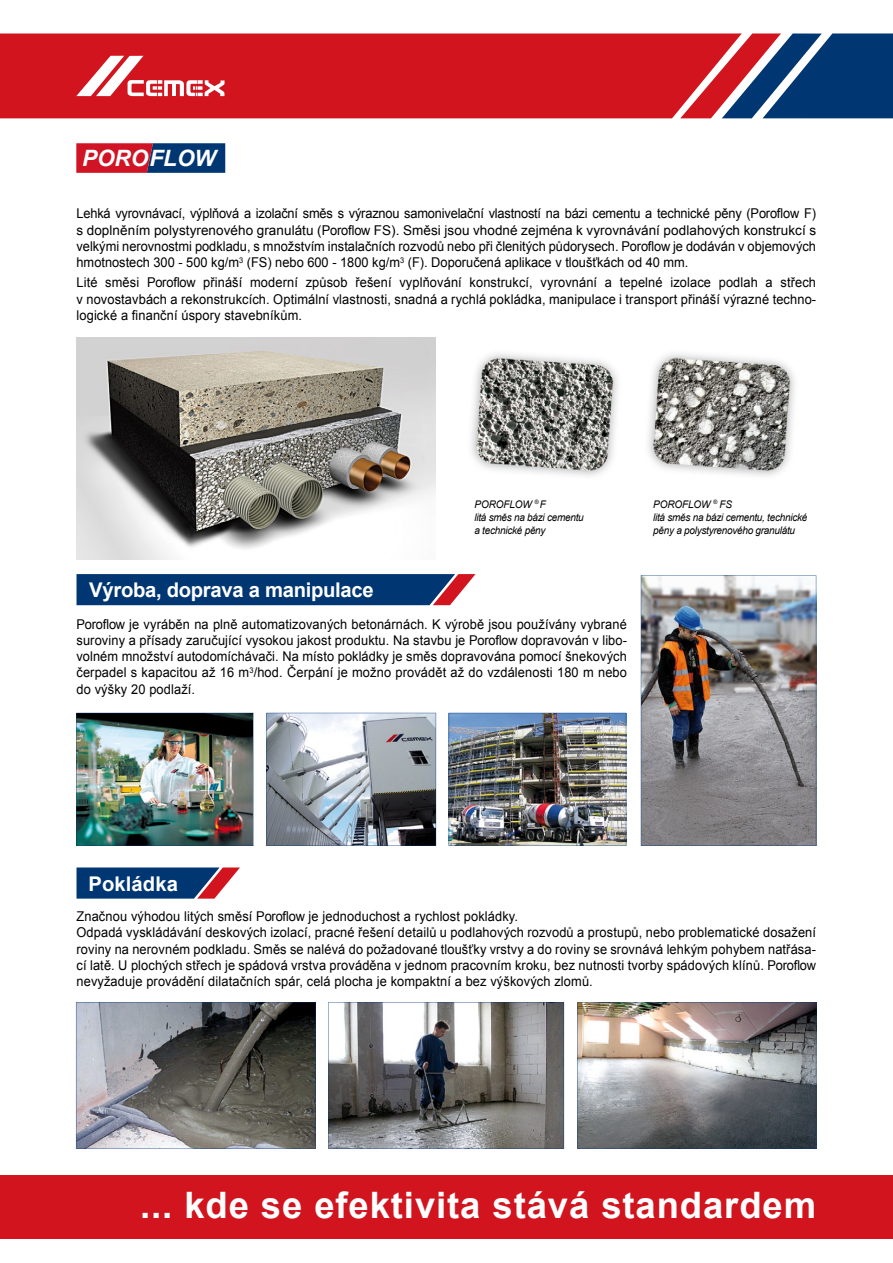
<style>
.page{position:relative;width:893px;height:1263px;background:#fff}
.page>*{position:absolute;margin:0;border:0;box-sizing:border-box;transform-origin:0 0}
.t1{font:700 36.45px "Arial";letter-spacing:.025em;color:#fff}
.t2{font:italic 700 22.5px "Arial";color:#fff}
.t3{font:700 20.25px "Arial";letter-spacing:-.015em;color:#fff}
.t4{font:700 20.25px "Arial";letter-spacing:.005em;color:#fff}
.t5{font:13.5px/16.2px "Arial";letter-spacing:.01em;color:#000;text-align:justify;scale:.95 1}
.t6{font:italic 10.5px/12.6px "Arial";letter-spacing:-.025em;color:#000;scale:.95 1}
</style>
<div class="page">
<svg style="left:742px;top:33px;width:151px;height:85px;background:#2e4e7e"></svg>
<div style="left:0;top:33px;width:742px;height:85px;background:#d1141e"></div>
<div style="left:0;top:1175px;width:893px;height:63px;background:#d1141e"></div>
<svg style="left:76px;top:56px;width:149px;height:40px"></svg>
<svg style="left:77px;top:574px;width:398px;height:31px;background:#133d74"></svg>
<svg style="left:77px;top:867px;width:163px;height:32px;background:#344b7a"></svg>
<img style="left:77px;top:337px;width:358px;height:222px">
<svg style="left:266px;top:713px;width:170px;height:133px;background:#9299a2"></svg>
<svg style="left:328px;top:1002px;width:236px;height:146px;background:#848484"></svg>
<svg style="left:76px;top:1002px;width:240px;height:146px;background:#737475"></svg>
<img style="left:577px;top:1002px;width:239px;height:146px">
<img style="left:76px;top:713px;width:178px;height:133px">
<img style="left:449px;top:713px;width:177px;height:133px">
<img style="left:641px;top:575px;width:175px;height:271px">
<img style="left:471px;top:353px;width:147px;height:123px">
<img style="left:647px;top:353px;width:148px;height:123px">
<svg style="left:76px;top:143px;width:149px;height:30px;background:#6a294e"></svg>
<h2 class="t2" style="left:82px;top:144px;width:135px">POROFLOW</h2>
<p class="t5" style="left:77px;top:206px;width:780px">Lehká vyrovnávací, výplňová a izolační směs s výraznou samonivelační vlastností na bázi cementu a technické pěny (Poroflow F) s doplněním polystyrenového granulátu (Poroflow FS). Směsi jsou vhodné zejména k vyrovnávání podlahových konstrukcí s velkými nerovnostmi podkladu, s množstvím instalačních rozvodů nebo při členitých půdorysech. Poroflow je dodáván v objemových hmotnostech 300 - 500 kg/m<sup>3</sup> (FS) nebo 600 - 1800 kg/m<sup>3</sup> (F). Doporučená aplikace v tloušťkách od 40 mm.</p>
<p class="t5" style="left:77px;top:275px;width:780px">Lité směsi Poroflow přináší moderní způsob řešení vyplňování konstrukcí, vyrovnání a tepelné izolace podlah a střech v novostavbách a rekonstrukcích. Optimální vlastnosti, snadná a rychlá pokládka, manipulace i transport přináší výrazné techno&shy;logické a finanční úspory stavebníkům.</p>
<h3 class="t3" style="left:89px;top:576px;width:286px">Výroba, doprava a manipulace</h3>
<p class="t6" style="left:474px;top:499px;width:117px">POROFLOW <sup>®</sup> F<br>litá směs na bázi cementu a technické pěny</p>
<p class="t6" style="left:653px;top:499px;width:164px">POROFLOW <sup>®</sup> FS<br>litá směs na bázi cementu, technické pěny a polystyrenového granulátu</p>
<p class="t5" style="left:77px;top:616px;width:581px">Poroflow je vyráběn na plně automatizovaných betonárnách. K výrobě jsou používány vybrané suroviny a přísady zaručující vysokou jakost produktu. Na stavbu je Poroflow dopravován v libo&shy;volném množství autodomíchávači. Na místo pokládky je směs dopravována pomocí šnekových čerpadel s kapacitou až 16 m<sup>3</sup>/hod. Čerpání je možno provádět až do vzdálenosti 180 m nebo do výšky 20 podlaží.</p>
<h3 class="t4" style="left:88px;top:870px;width:91px">Pokládka</h3>
<p class="t5" style="left:77px;top:908px;width:780px;text-align:left">Značnou výhodou litých směsí Poroflow je jednoduchost a rychlost pokládky.<br>Odpadá vyskládávání deskových izolací, pracné řešení detailů u podlahových rozvodů a prostupů, nebo problematické dosažení roviny na nerovném podkladu. Směs se nalévá do požadované tloušťky vrstvy a do roviny se srovnává lehkým pohybem natřása&shy;cí latě. U plochých střech je spádová vrstva prováděna v jednom pracovním kroku, bez nutnosti tvorby spádových klínů. Poroflow nevyžaduje provádění dilatačních spár, celá plocha je kompaktní a bez výškových zlomů.</p>
<h1 class="t1" style="left:140px;top:1181px;width:677px">... kde se efektivita stává standardem</h1>
</div>
